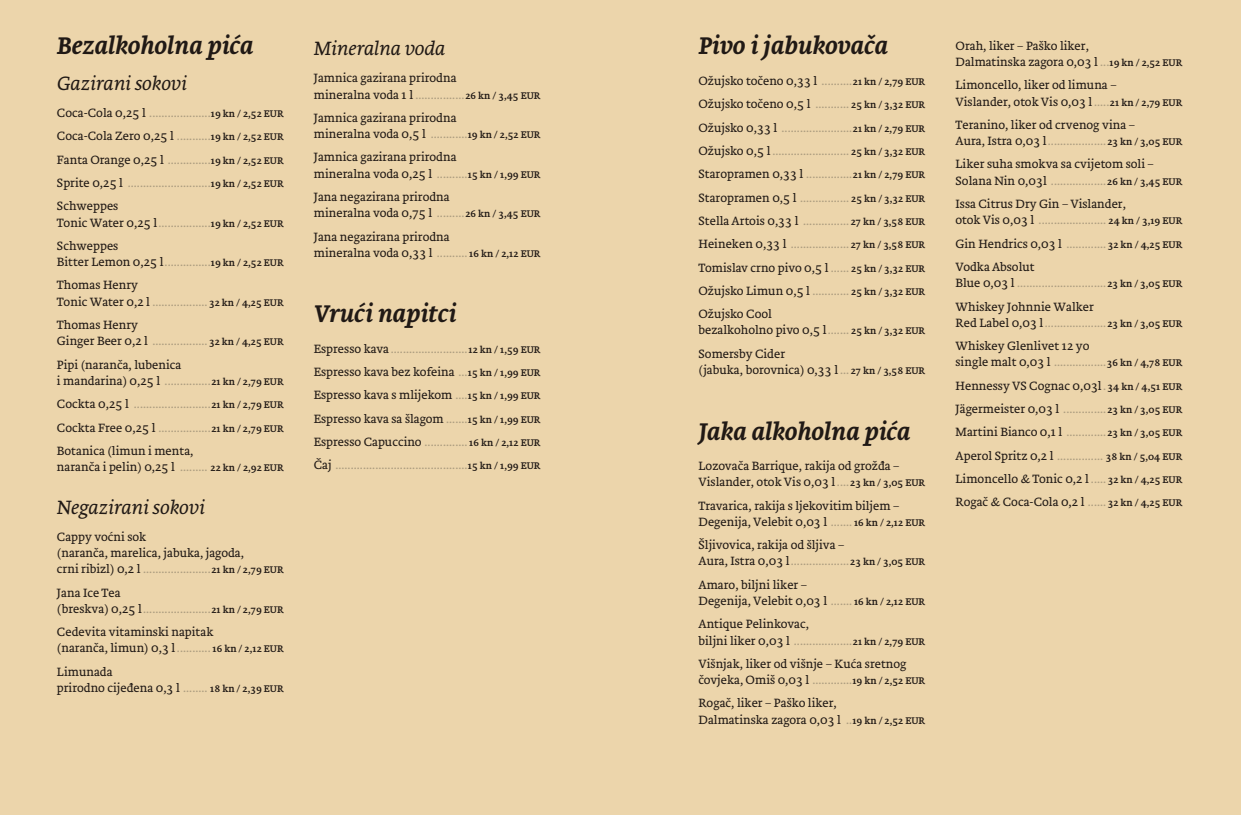
<style>
.page{position:relative;width:1241px;height:815px;background:#fff}
.page>*{position:absolute;margin:0;border:0;box-sizing:border-box;transform-origin:0 0}
.t1{font:italic 500 25px "Brioni Text";color:#231f20}
.t2{font:italic 300 20px "Brioni Text";color:#231f20}
.t3{font:300 12.5px/23.4px "Brioni Text";color:#231f20}
.t4{font:300 12.5px/23.4px "Brioni Text";color:#bcbdc0;text-align:justify}
.s1{color:#231f20}
.s2{font-weight:400;font-size:10px;color:#231f20}
.s3{color:#bcbdc0}
.s4{font-weight:400;font-size:10px}
</style>
<div class="page">
<div style="left:0;top:0;width:1240px;height:815px;background:#ecd5ab"></div>
<h1 class="t1" style="left:57px;top:29px;width:198px">Bezalkoholna pića</h1>
<h2 class="t2" style="left:57px;top:71px;width:131px">Gazirani sokovi</h2>
<p class="t4" style="left:57px;top:101px;width:228px"><span class="s1">Coca-Cola 0,25 l</span> ....................<span class="s2">19 kn / 2,52 EUR </span><span class="s1">Coca-Cola Zero 0,25 l</span> ...........<span class="s2">19 kn / 2,52 EUR </span><span class="s1">Fanta Orange 0,25 l</span> ..............<span class="s2">19 kn / 2,52 EUR </span><span class="s1">Sprite 0,25 l</span> ...........................<span class="s2">19 kn / 2,52 EUR </span><span class="s1">Schweppes</span></p>
<p class="t3" style="left:57px;top:211px;width:228px">Tonic Water 0,25 l<span class="s3">.................</span><span class="s4">19 kn / 2,52 EUR<br></span>Schweppes</p>
<p class="t3" style="left:57px;top:251px;width:228px">Bitter Lemon 0,25 l<span class="s3">...............</span><span class="s4">19 kn / 2,52 EUR<br></span>Thomas Henry</p>
<p class="t3" style="left:57px;top:290px;width:228px">Tonic Water 0,2 l <span class="s3">..................</span><span class="s4">32 kn / 4,25 EUR<br></span>Thomas Henry</p>
<p class="t3" style="left:57px;top:330px;width:228px">Ginger Beer 0,2 l <span class="s3">..................</span><span class="s4">32 kn / 4,25 EUR<br></span>Pipi (naranča, lubenica</p>
<p class="t3" style="left:57px;top:369px;width:228px;text-align:justify">i mandarina) 0,25 l <span class="s3">...............</span><span class="s4">21 kn / 2,79 EUR </span>Cockta 0,25 l <span class="s3">.........................</span><span class="s4">21 kn / 2,79 EUR </span>Cockta Free 0,25 l <span class="s3">.................</span><span class="s4">21 kn / 2,79 EUR </span>Botanica (limun i menta,</p>
<p class="t3" style="left:57px;top:456px;width:228px">naranča i pelin) 0,25 l <span class="s3">.........</span> <span class="s4">22 kn / 2,92 EUR</span></p>
<h2 class="t2" style="left:57px;top:494px;width:149px">Negazirani sokovi</h2>
<p class="t3" style="left:57px;top:529px;width:228px;line-height:16.2px">Cappy voćni sok<br>(naranča, marelica, jabuka, jagoda,<br>crni ribizl) 0,2 l <span class="s3">......................</span><span class="s4">21 kn / 2,79 EUR</span></p>
<p class="t3" style="left:57px;top:585px;width:228px;line-height:16.2px">Jana Ice Tea<br>(breskva) 0,25 l<span class="s3">......................</span><span class="s4">21 kn / 2,79 EUR</span></p>
<p class="t3" style="left:57px;top:624px;width:228px;line-height:16.2px">Cedevita vitaminski napitak<br>(naranča, limun) 0,3 l<span class="s3">...........</span> <span class="s4">16 kn / 2,12 EUR</span></p>
<p class="t3" style="left:57px;top:664px;width:228px;line-height:16.2px">Limunada<br>prirodno cijeđena 0,3 l <span class="s3">........</span> <span class="s4">18 kn / 2,39 EUR</span></p>
<h2 class="t2" style="left:314px;top:36px;width:133px">Mineralna voda</h2>
<p class="t3" style="left:314px;top:70px;width:228px;line-height:16.2px">Jamnica gazirana prirodna<br>mineralna voda 1 l <span class="s3">................</span><span class="s4">26 kn / 3,45 EUR</span></p>
<p class="t3" style="left:314px;top:110px;width:228px;line-height:16.2px">Jamnica gazirana prirodna<br>mineralna voda 0,5 l <span class="s3">............</span><span class="s4">19 kn / 2,52 EUR</span></p>
<p class="t3" style="left:314px;top:150px;width:228px;line-height:16.2px">Jamnica gazirana prirodna<br>mineralna voda 0,25 l <span class="s3">..........</span><span class="s4">15 kn / 1,99 EUR</span></p>
<p class="t3" style="left:314px;top:189px;width:228px;line-height:16.2px">Jana negazirana prirodna<br>mineralna voda 0,75 l <span class="s3">.........</span><span class="s4">26 kn / 3,45 EUR</span></p>
<p class="t3" style="left:314px;top:229px;width:228px;line-height:16.2px">Jana negazirana prirodna<br>mineralna voda 0,33 l <span class="s3">..........</span> <span class="s4">16 kn / 2,12 EUR</span></p>
<h1 class="t1" style="left:314px;top:297px;width:144px">Vrući napitci</h1>
<p class="t4" style="left:314px;top:337px;width:228px"><span class="s1">Espresso kava</span> .........................<span class="s2">12 kn / 1,59 EUR </span><span class="s1">Espresso kava bez kofeina</span> ...<span class="s2">15 kn / 1,99 EUR </span><span class="s1">Espresso kava s mlijekom</span> ....<span class="s2">15 kn / 1,99 EUR </span><span class="s1">Espresso kava sa šlagom</span> .......<span class="s2">15 kn / 1,99 EUR </span><span class="s1">Espresso Capuccino</span> .............. <span class="s2">16 kn / 2,12 EUR </span><span class="s1">Čaj</span> ...........................................<span class="s2">15 kn / 1,99 EUR</span></p>
<h1 class="t1" style="left:698px;top:29px;width:191px">Pivo i jabukovača</h1>
<p class="t3" style="left:698px;top:69px;width:228px;text-align:justify">Ožujsko točeno 0,33 l <span class="s3">..........</span><span class="s4">21 kn / 2,79 EUR </span>Ožujsko točeno 0,5 l <span class="s3">...........</span> <span class="s4">25 kn / 3,32 EUR </span>Ožujsko 0,33 l <span class="s3">.......................</span><span class="s4">21 kn / 2,79 EUR </span>Ožujsko 0,5 l<span class="s3">.........................</span> <span class="s4">25 kn / 3,32 EUR </span>Staropramen 0,33 l <span class="s3">...............</span><span class="s4">21 kn / 2,79 EUR </span>Staropramen 0,5 l <span class="s3">................</span> <span class="s4">25 kn / 3,32 EUR </span>Stella Artois 0,33 l <span class="s3">...............</span> <span class="s4">27 kn / 3,58 EUR </span>Heineken 0,33 l <span class="s3">...................</span> <span class="s4">27 kn / 3,58 EUR </span>Tomislav crno pivo 0,5 l <span class="s3">......</span> <span class="s4">25 kn / 3,32 EUR </span>Ožujsko Limun 0,5 l <span class="s3">............</span> <span class="s4">25 kn / 3,32 EUR </span>Ožujsko Cool</p>
<p class="t3" style="left:698px;top:319px;width:228px">bezalkoholno pivo 0,5 l<span class="s3">.......</span> <span class="s4">25 kn / 3,32 EUR<br></span>Somersby Cider</p>
<p class="t3" style="left:698px;top:359px;width:228px">(jabuka, borovnica) 0,33 l <span class="s3">...</span> <span class="s4">27 kn / 3,58 EUR</span></p>
<h1 class="t1" style="left:698px;top:414px;width:213px">Jaka alkoholna pića</h1>
<p class="t3" style="left:698px;top:458px;width:228px;line-height:16.2px">Lozovača Barrique, rakija od grožđa –<br>Vislander, otok Vis 0,03 l<span class="s3">....</span><span class="s4">23 kn / 3,05 EUR</span></p>
<p class="t3" style="left:698px;top:498px;width:228px;line-height:16.2px">Travarica, rakija s ljekovitim biljem –<br>Degenija, Velebit 0,03 l <span class="s3">.......</span> <span class="s4">16 kn / 2,12 EUR</span></p>
<p class="t3" style="left:698px;top:537px;width:228px;line-height:16.2px">Šljivovica, rakija od šljiva –<br>Aura, Istra 0,03 l<span class="s3">...................</span><span class="s4">23 kn / 3,05 EUR</span></p>
<p class="t3" style="left:698px;top:577px;width:228px;line-height:16.2px">Amaro, biljni liker –<br>Degenija, Velebit 0,03 l <span class="s3">.......</span> <span class="s4">16 kn / 2,12 EUR</span></p>
<p class="t3" style="left:698px;top:616px;width:228px;line-height:16.2px">Antique Pelinkovac,<br>biljni liker 0,03 l <span class="s3">...................</span><span class="s4">21 kn / 2,79 EUR</span></p>
<p class="t3" style="left:698px;top:656px;width:228px;line-height:16.2px">Višnjak, liker od višnje – Kuća sretnog čovjeka, Omiš 0,03 l <span class="s3">.............</span><span class="s4">19 kn / 2,52 EUR</span></p>
<p class="t3" style="left:698px;top:696px;width:228px;line-height:16.2px">Rogač, liker – Paško liker,<br>Dalmatinska zagora 0,03 l <span class="s3">..</span><span class="s4">19 kn / 2,52 EUR</span></p>
<p class="t3" style="left:955px;top:38px;width:228px;line-height:16.2px">Orah, liker – Paško liker,<br>Dalmatinska zagora 0,03 l <span class="s3">...</span><span class="s4">19 kn / 2,52 EUR</span></p>
<p class="t3" style="left:955px;top:77px;width:228px;line-height:16.2px">Limoncello, liker od limuna –<br>Vislander, otok Vis 0,03 l<span class="s3">.....</span><span class="s4">21 kn / 2,79 EUR</span></p>
<p class="t3" style="left:955px;top:117px;width:228px;line-height:16.2px">Teranino, liker od crvenog vina –<br>Aura, Istra 0,03 l<span class="s3">...................</span><span class="s4">23 kn / 3,05 EUR</span></p>
<p class="t3" style="left:955px;top:157px;width:228px;line-height:16.2px">Liker suha smokva sa cvijetom soli –<br>Solana Nin 0,03l <span class="s3">..................</span><span class="s4">26 kn / 3,45 EUR</span></p>
<p class="t3" style="left:955px;top:196px;width:228px;line-height:16.2px">Issa Citrus Dry Gin – Vislander,<br>otok Vis 0,03 l <span class="s3">......................</span> <span class="s4">24 kn / 3,19 EUR</span></p>
<p class="t3" style="left:955px;top:232px;width:228px">Gin Hendrics 0,03 l <span class="s3">.............</span><span class="s4">32 kn / 4,25 EUR<br></span>Vodka Absolut</p>
<p class="t3" style="left:955px;top:272px;width:228px">Blue 0,03 l <span class="s3">.............................</span><span class="s4">23 kn / 3,05 EUR<br></span>Whiskey Johnnie Walker</p>
<p class="t3" style="left:955px;top:311px;width:228px">Red Label 0,03 l<span class="s3">....................</span><span class="s4">23 kn / 3,05 EUR<br></span>Whiskey Glenlivet 12 yo</p>
<p class="t3" style="left:955px;top:351px;width:228px;text-align:justify">single malt 0,03 l <span class="s3">.................</span><span class="s4">36 kn / 4,78 EUR </span>Hennessy VS Cognac 0,03l<span class="s3">.</span><span class="s4">34 kn / 4,51 EUR </span>Jägermeister 0,03 l <span class="s3">..............</span><span class="s4">23 kn / 3,05 EUR </span>Martini Bianco 0,1 l <span class="s3">.............</span><span class="s4">23 kn / 3,05 EUR </span>Aperol Spritz 0,2 l <span class="s3">...............</span> <span class="s4">38 kn / 5,04 EUR </span>Limoncello &amp; Tonic 0,2 l <span class="s3">.....</span> <span class="s4">32 kn / 4,25 EUR </span>Rogač &amp; Coca-Cola 0,2 l <span class="s3">......</span><span class="s4">32 kn / 4,25 EUR</span></p>
</div>
